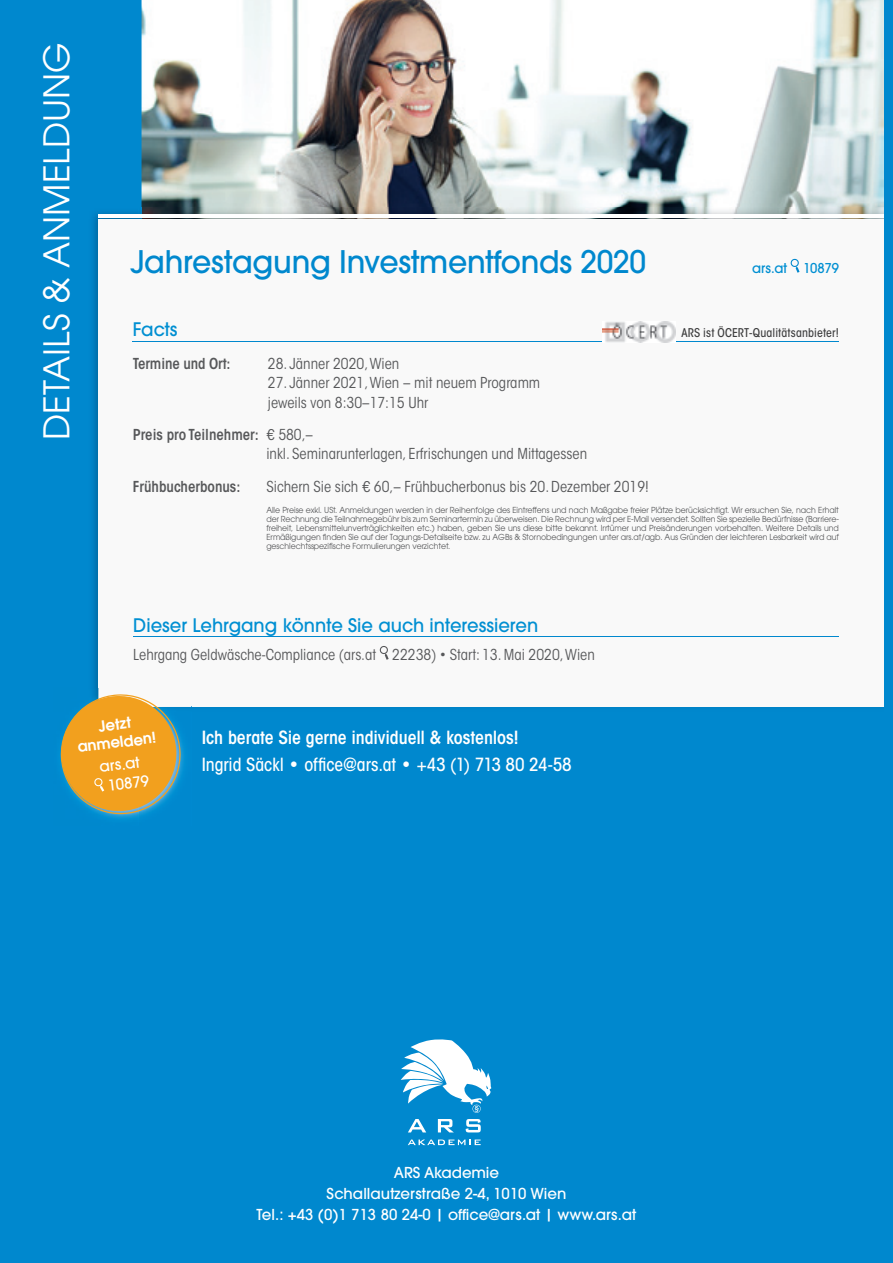
<style>
.page{position:relative;width:893px;height:1263px;background:#fff}
.page>*{position:absolute;margin:0;border:0;box-sizing:border-box;transform-origin:0 0}
.t1{font:35.25px "ITC Avant Garde Std";color:#fff}
.t2{font:500 30.9px "ITC Avant Garde Std";letter-spacing:-.01em;color:#0088ce}
.t3{font:500 18.6px "ITC Avant Garde Std";color:#008fd2}
.t4{font:500 condensed 18px/26.7px "ITC Avant Garde Std";letter-spacing:-.005em;color:#fff}
.t5{font:condensed 15px/19.5px "ITC Avant Garde Std";color:#57585a}
.t6{font:500 15px/21px "ITC Avant Garde Std";color:#fff;text-align:center}
.t7{font:600 condensed 15px "ITC Avant Garde Std";color:#57585a}
.t8{font:600 15px/18px "ITC Avant Garde Std";color:#fff;text-align:center}
.t9{font:500 13.5px "ITC Avant Garde Std";letter-spacing:-.01em;color:#008fd2}
.t10{font:500 condensed 12px "ITC Avant Garde Std";letter-spacing:.01em;color:#3e3e3f}
.t11{font:8.25px/9px "ITC Avant Garde Std";letter-spacing:-.01em;color:#57585a;text-align:justify;scale:.95 1}
.s1{font-weight:600}
.s2{font-weight:400;font-stretch:normal}
</style>
<div class="page">
<div style="left:0;top:0;width:892px;height:1263px;background:#0088ce"></div>
<img style="left:142px;top:0;width:741px;height:220px">
<img style="left:93px;top:212px;width:46px;height:476px">
<svg style="left:139px;top:212px;width:3px;height:8px"></svg>
<div style="left:99px;top:220px;width:794px;height:487px;background:#f9f9f9"></div>
<svg style="left:401px;top:1039px;width:90px;height:74px"></svg>
<svg style="left:408px;top:1119px;width:18px;height:13px"></svg>
<svg style="left:438px;top:1119px;width:15px;height:13px"></svg>
<svg style="left:466px;top:1119px;width:15px;height:13px"></svg>
<svg style="left:408px;top:1139px;width:73px;height:6px"></svg>
<hr style="left:99px;top:215px;width:786px;height:3px;background:#fff">
<div style="left:885px;top:0;width:8px;height:1263px;background:#0088ce"></div>
<svg style="left:790px;top:258px;width:9px;height:15px"></svg>
<img style="left:182px;top:745px;width:2px;height:26px">
<img style="left:93px;top:688px;width:46px;height:131px">
<img style="left:99px;top:688px;width:40px;height:5px">
<svg style="left:60px;top:693px;width:122px;height:123px"></svg>
<hr style="left:133px;top:636px;width:706px;height:1px;background:#0088ce">
<svg style="left:379px;top:646px;width:10px;height:14px"></svg>
<hr style="left:133px;top:341px;width:706px;height:1px;background:#0088ce">
<img style="left:603px;top:321px;width:73px;height:21px">
<h1 class="t1" style="left:35px;top:440px;width:399px;rotate:-90deg">DETAILS &amp; ANMELDUNG</h1>
<h2 class="t2" style="left:131px;top:242px;width:517px">Jahrestagung Investmentfonds 2020</h2>
<h3 class="t9" style="left:752px;top:259px;width:88px">ars.at 10879</h3>
<h3 class="t3" style="left:133px;top:318px;width:46px">Facts</h3>
<h3 class="t10" style="left:681px;top:325px;width:159px">ARS ist ÖCERT-Qualitätsanbieter!</h3>
<h3 class="t7" style="left:133px;top:354px;width:99px">Termine und Ort:</h3>
<h3 class="t5" style="left:268px;top:353px;width:133px">28. Jänner 2020, Wien</h3>
<h3 class="t5" style="left:268px;top:373px;width:274px">27. Jänner 2021, Wien – mit neuem Programm jeweils von 8:30–17:15 Uhr</h3>
<h3 class="t5" style="left:266px;top:425px;width:322px;text-indent:-134px"><span class="s1">Preis pro Teilnehmer:</span> € 580,–<br>inkl. Seminarunterlagen, Erfrischungen und Mittagessen</h3>
<h3 class="t7" style="left:133px;top:477px;width:109px">Frühbucherbonus:</h3>
<h3 class="t5" style="left:266px;top:476px;width:384px">Sichern Sie sich € 60,– Frühbucherbonus bis 20. Dezember 2019!</h3>
<p class="t11" style="left:266px;top:506px;width:604px">Alle Preise exkl. USt. An meldungen werden in der Reihenfolge des Eintreffens und nach Maßgabe freier Plätze berück sichtigt. Wir ersuchen Sie, nach Erhalt der Rechnung die Teilnahmegebühr bis zum Seminartermin zu überweisen. Die Rechnung wird per E-Mail versendet. Sollten Sie spezielle Bedürfnisse (Barriere&shy;freiheit, Lebensmittelunverträglichkeiten etc.) haben, geben Sie uns diese bitte bekannt. Irrtümer und Preisänderungen vorbehalten. Weitere Details und Ermäßigungen finden Sie auf der Tagungs-Detailseite bzw. zu AGBs &amp; Stornobedingungen unter ars.at/agb. Aus Gründen der leichteren Lesbarkeit wird auf geschlechts spezifische Formulierungen verzichtet.</p>
<h3 class="t3" style="left:133px;top:613px;width:407px">Dieser Lehrgang könnte Sie auch interessieren</h3>
<h3 class="t5" style="left:133px;top:645px;width:463px">Lehrgang Geldwäsche-Compliance (ars.at 22238) • Start: 13. Mai 2020, Wien</h3>
<h3 class="t8" style="left:74px;top:720px;width:80px;rotate:-7deg">Jetzt anmelden!</h3>
<h3 class="t6" style="left:98px;top:757px;width:49px;line-height:19.5px;rotate:-7deg">ars.at<br>10879</h3>
<h3 class="t4" style="left:202px;top:724px;width:372px"><span class="s1">Ich berate Sie gerne individuell &amp; kostenlos!<br></span>Ingrid Säckl <span class="s2">•</span> office@ars.at <span class="s2">•</span> +43 (1) 713 80 24-58</h3>
<h3 class="t6" style="left:257px;top:1161px;width:381px">ARS Akademie<br>Schallautzerstraße 2-4, 1010 Wien<br>Tel.: +43 (0)1 713 80 24-0 | office@ars.at | www.ars.at</h3>
</div>
